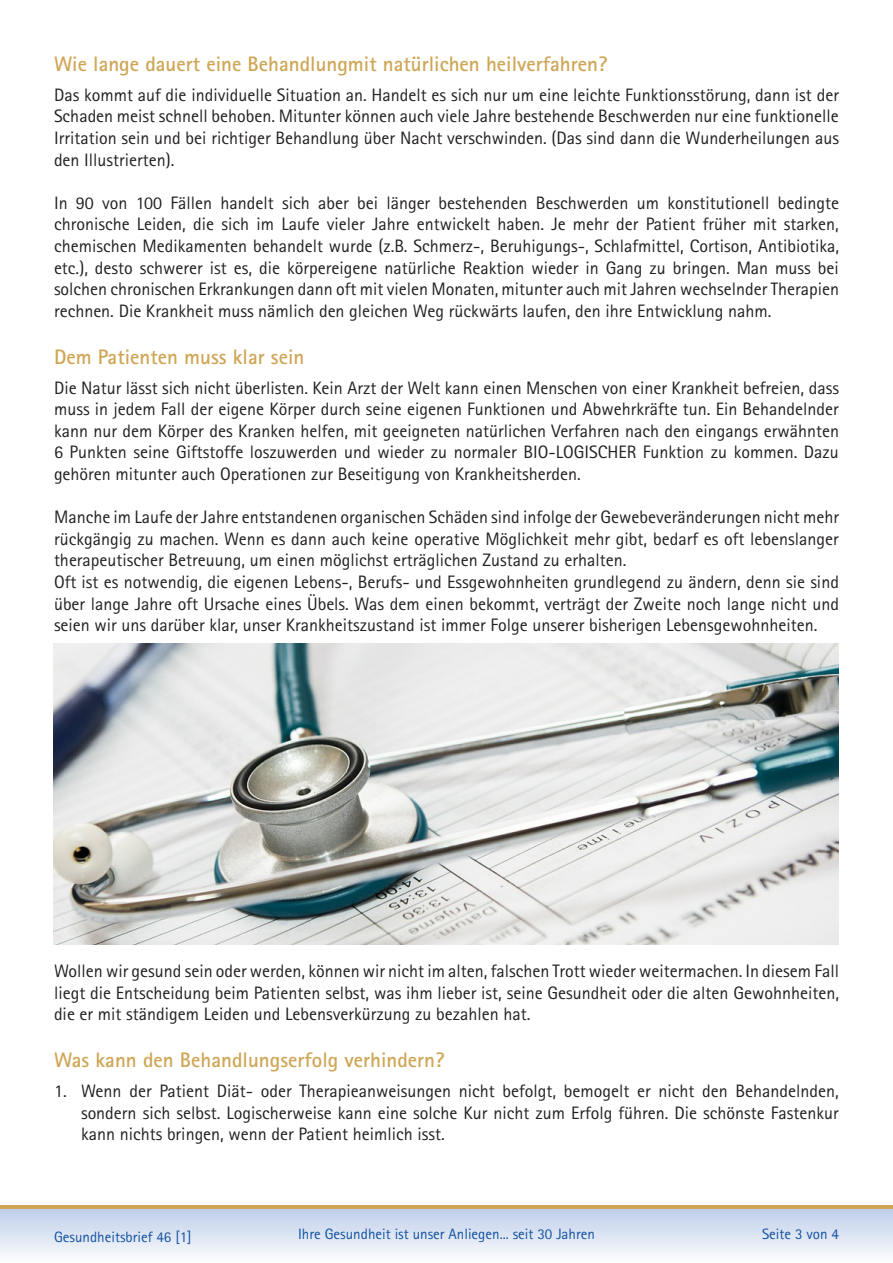
<style>
.page{position:relative;width:893px;height:1263px;background:#fff}
.page>*{position:absolute;margin:0;border:0;box-sizing:border-box;transform-origin:0 0}
.Headline_2{font:700 21px "Rotis Sans Serif";color:#cfa655}
.t1{font:18px/21.6px "Rotis Sans Serif";color:#231f20;text-align:justify}
.t2{font:15px "Rotis Sans Serif";color:#1150a1}
</style>
<div class="page">
<div style="left:0;top:1209px;width:893px;height:54px;background:linear-gradient(to bottom,#bfcee9,#fcfcfe)"></div>
<hr style="left:0;top:1205px;width:893px;height:4px;background:#cfa655">
<img style="left:54px;top:643px;width:785px;height:301px">
<p class="Headline_2" style="left:54px;top:50px;width:555px">Wie lange dauert eine Behandlungmit natürlichen heilverfahren?</p>
<p class="t1" style="left:54px;top:84px;width:786px">Das kommt auf die individuelle Situation an. Handelt es sich nur um eine leichte Funktionsstörung, dann ist der Schaden meist schnell behoben. Mitunter können auch viele Jahre bestehende Beschwerden nur eine funktionelle Irritation sein und bei richtiger Behandlung über Nacht verschwinden. (Das sind dann die Wunderheilungen aus den Illustrierten).</p>
<p class="t1" style="left:54px;top:192px;width:786px">In 90 von 100 Fällen handelt sich aber bei länger bestehenden Beschwerden um konstitutionell bedingte chronische Leiden, die sich im Laufe vieler Jahre entwickelt haben. Je mehr der Patient früher mit starken, chemischen Medikamenten behandelt wurde (z.B. Schmerz-, Beruhigungs-, Schlafmittel, Cortison, Antibiotika, etc.), desto schwerer ist es, die körpereigene natürliche Reaktion wieder in Gang zu bringen. Man muss bei solchen chronischen Erkrankungen dann oft mit vielen Monaten, mitunter auch mit Jahren wechselnder Therapien rechnen. Die Krankheit muss nämlich den gleichen Weg rückwärts laufen, den ihre Entwicklung nahm.</p>
<p class="Headline_2" style="left:54px;top:343px;width:252px">Dem Patienten muss klar sein</p>
<p class="t1" style="left:54px;top:377px;width:786px">Die Natur lässt sich nicht überlisten. Kein Arzt der Welt kann einen Menschen von einer Krankheit befreien, dass muss in jedem Fall der eigene Körper durch seine eigenen Funktionen und Abwehrkräfte tun. Ein Behandelnder kann nur dem Körper des Kranken helfen, mit geeigneten natürlichen Verfahren nach den eingangs erwähnten 6 Punkten seine Giftstoffe loszuwerden und wieder zu normaler BIO-LOGISCHER Funktion zu kommen. Dazu gehören mitunter auch Operationen zur Beseitigung von Krankheitsherden.</p>
<p class="t1" style="left:54px;top:506px;width:786px">Manche im Laufe der Jahre entstandenen organischen Schäden sind infolge der Gewebeveränderungen nicht mehr rückgängig zu machen. Wenn es dann auch keine operative Möglichkeit mehr gibt, bedarf es oft lebenslanger therapeutischer Betreuung, um einen möglichst erträglichen Zustand zu erhalten.</p>
<p class="t1" style="left:54px;top:571px;width:786px">Oft ist es notwendig, die eigenen Lebens-, Berufs- und Essgewohnheiten grundlegend zu ändern, denn sie sind über lange Jahre oft Ursache eines Übels. Was dem einen bekommt, verträgt der Zweite noch lange nicht und seien wir uns darüber klar, unser Krankheitszustand ist immer Folge unserer bisherigen Lebensgewohnheiten.</p>
<p class="t1" style="left:54px;top:960px;width:786px">Wollen wir gesund sein oder werden, können wir nicht im alten, falschen Trott wieder weitermachen. In diesem Fall liegt die Entscheidung beim Patienten selbst, was ihm lieber ist, seine Gesundheit oder die alten Gewohnheiten, die er mit ständigem Leiden und Lebensverkürzung zu bezahlen hat.</p>
<p class="Headline_2" style="left:54px;top:1046px;width:392px">Was kann den Behandlungserfolg verhindern?</p>
<p class="t1" style="left:81px;top:1080px;width:759px;text-indent:-27px">1. Wenn der Patient Diät- oder Therapieanweisungen nicht befolgt, bemogelt er nicht den Behandelnden, sondern sich selbst. Logischerweise kann eine solche Kur nicht zum Erfolg führen. Die schönste Fastenkur kann nichts bringen, wenn der Patient heimlich isst.</p>
<p class="t2" style="left:54px;top:1228px;width:139px">Gesundheitsbrief 46 [1]</p>
<p class="t2" style="left:298px;top:1225px;width:298px">Ihre Gesundheit ist unser Anliegen... seit 30 Jahren</p>
<p class="t2" style="left:762px;top:1225px;width:78px">Seite 3 von 4</p>
</div>
